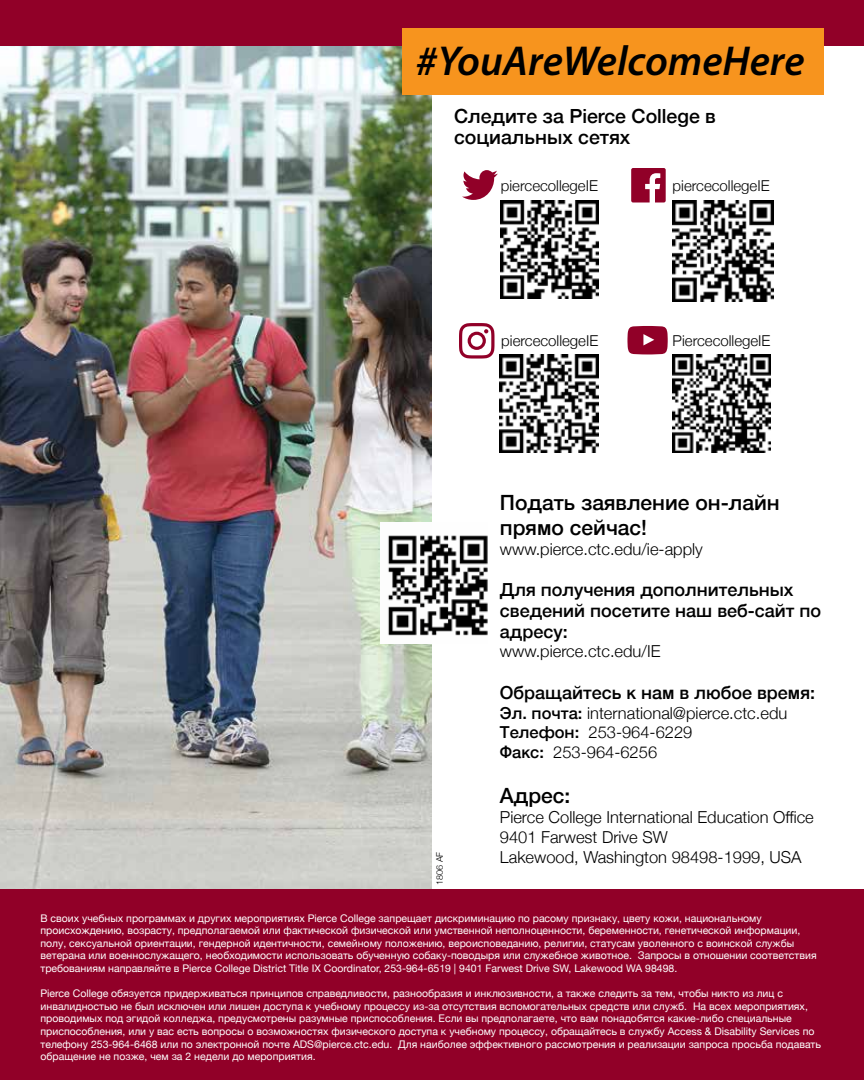
<style>
.page{position:relative;width:864px;height:1080px;background:#fff}
.page>*{position:absolute;margin:0;border:0;box-sizing:border-box;transform-origin:0 0}
.t1{font:italic 600 42px "Myriad Pro";color:#000}
.t2{font:500 21px/25.2px "Helvetica Neue";color:#000}
.t3{font:500 19.5px/21px "Helvetica Neue";color:#000}
.t4{font:500 18px/21px "Helvetica Neue";color:#000}
.t5{font:300 16.5px/19.8px "Helvetica Neue";color:#000}
.t6{font:300 15px "Helvetica Neue";color:#000}
.t7{font:10.5px/12.6px "Helvetica Neue";color:#fff}
.t8{font:300 9px "Helvetica Neue";color:#000}
.s1{font-weight:500}
</style>
<div class="page">
<img style="left:0;top:45px;width:432px;height:844px">
<div style="left:0;top:0;width:864px;height:45px;background:#910028"></div>
<div style="left:402px;top:28px;width:422px;height:66px;background:#f7941e"></div>
<div style="left:0;top:889px;width:864px;height:191px;background:#910028"></div>
<svg style="left:631px;top:168px;width:35px;height:34px"></svg>
<svg style="left:462px;top:170px;width:36px;height:30px"></svg>
<svg style="left:459px;top:323px;width:36px;height:36px"></svg>
<svg style="left:627px;top:326px;width:41px;height:28px"></svg>
<img style="left:501px;top:200px;width:98px;height:98px">
<img style="left:673px;top:200px;width:101px;height:102px">
<img style="left:500px;top:354px;width:98px;height:99px">
<img style="left:673px;top:354px;width:98px;height:99px">
<img style="left:380px;top:523px;width:107px;height:121px">
<p class="t1" style="left:416px;top:35px;width:390px">#YouAreWelcomeHere</p>
<h2 class="t3" style="left:454px;top:104px;width:263px">Следите за Pierce College в социальных сетях</h2>
<h3 class="t6" style="left:501px;top:174px;width:99px">piercecollegeIE</h3>
<h3 class="t6" style="left:673px;top:174px;width:99px">piercecollegeIE</h3>
<h3 class="t6" style="left:501px;top:329px;width:99px">piercecollegeIE</h3>
<h3 class="t6" style="left:673px;top:329px;width:99px">PiercecollegeIE</h3>
<p class="t8" style="left:432px;top:885px;width:35px;rotate:-90deg">1806 AF</p>
<h2 class="t2" style="left:500px;top:488px;width:281px">Подать заявление он-лайн прямо сейчас!</h2>
<h3 class="t5" style="left:500px;top:538px;width:204px">www.pierce.ctc.edu/ie-apply</h3>
<h2 class="t4" style="left:500px;top:577px;width:323px">Для получения дополнительных сведений посетите наш веб-сайт по адресу:</h2>
<h3 class="t5" style="left:500px;top:640px;width:162px">www.pierce.ctc.edu/IE</h3>
<h2 class="t4" style="left:500px;top:680px;width:317px">Обращайтесь к нам в любое время:</h2>
<p class="t5" style="left:500px;top:702px;width:289px"><span class="s1">Эл. почта:</span> international@pierce.ctc.edu</p>
<p class="t5" style="left:500px;top:721px;width:194px"><span class="s1">Телефон:</span> 253-964-6229</p>
<p class="t5" style="left:500px;top:741px;width:159px"><span class="s1">Факс:</span> 253-964-6256</p>
<h2 class="t2" style="left:500px;top:781px;width:72px">Адрес:</h2>
<p class="t5" style="left:500px;top:806px;width:315px">Pierce College International Education Office<br>9401 Farwest Drive SW<br>Lakewood, Washington 98498-1999, USA</p>
<p class="t7" style="left:40px;top:912px;width:778px">В своих учебных программах и других мероприятиях Pierce College запрещает дискриминацию по расому признаку, цвету кожи, национальному происхождению, возрасту, предполагаемой или фактической физической или умственной неполноценности, беременности, генетической информации, полу, сексуальной ориентации, гендерной идентичности, семейному положению, вероисповеданию, религии, статусам уволенного с воинской службы ветерана или военнослужащего, необходимости использовать обученную собаку-поводыря или служебное животное. Запросы в отношении соответствия требованиям направляйте в Pierce College District Title IX Coordinator, 253-964-6519 | 9401 Farwest Drive SW, Lakewood WA 98498.</p>
<p class="t7" style="left:41px;top:988px;width:782px">Pierce College обязуется придерживаться принципов справедливости, разнообразия и инклюзивности, а также следить за тем, чтобы никто из лиц с инвалидностью не был исключен или лишен доступа к учебному процессу из-за отсутствия вспомогательных средств или служб. На всех мероприятиях, проводимых под эгидой колледжа, предусмотрены разумные приспособления. Если вы предполагаете, что вам понадобятся какие-либо специальные приспособления, или у вас есть вопросы о возможностях физического доступа к учебному процессу, обращайтесь в службу Access &amp; Disability Services по телефону 253-964-6468 или по электронной почте ADS@pierce.ctc.edu. Для наиболее эффективного рассмотрения и реализации запроса просьба подавать обращение не позже, чем за 2 недели до мероприятия.</p>
</div>
